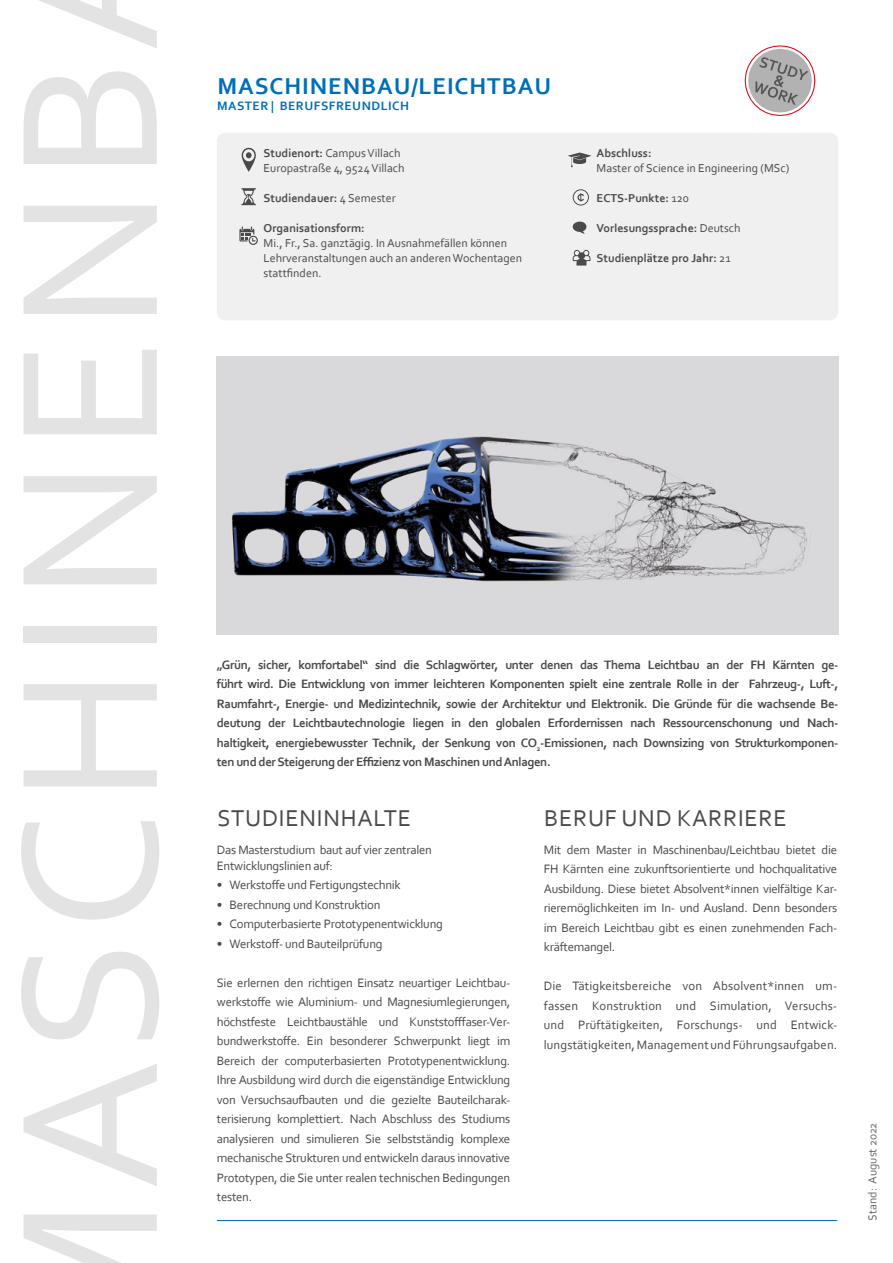
<style>
.page{position:relative;width:893px;height:1263px;background:#fff}
.page>*{position:absolute;margin:0;border:0;box-sizing:border-box;transform-origin:0 0}
.t1{font:204px "Corbel";letter-spacing:.04em;color:#e3e3e3}
.t2{font:24px "Corbel";letter-spacing:.03em;color:#4a4a49}
.t3{font:700 24px "Corbel";letter-spacing:.04em;color:#006eb7}
.t4{font:12.75px/19.5px "Corbel";letter-spacing:-.02em;color:#4a4a49;text-align:justify}
.t5{font:700 12.75px/19.5px "Corbel";letter-spacing:-.03em;color:#4a4a49;text-align:justify}
.t6{font:700 12.75px "Corbel";letter-spacing:.04em;color:#006eb7}
.t7{font:12px/15px "Corbel";color:#4a4a49}
.t8{font:700 12px "Corbel";color:#4a4a49}
.t9{font:12px "Corbel";color:#000}
.s1{font-weight:700}
.s2{font-weight:400}
</style>
<div class="page">
<div style="left:217px;top:133px;width:621px;height:187px;background:#f0f0f0;border-radius:9px"></div>
<hr style="left:217px;top:1220px;width:620px;height:1px;background:#006eb7">
<svg style="left:573px;top:250px;width:17px;height:16px"></svg>
<svg style="left:568px;top:152px;width:23px;height:15px"></svg>
<svg style="left:573px;top:189px;width:16px;height:17px"></svg>
<svg style="left:572px;top:221px;width:15px;height:13px"></svg>
<img style="left:217px;top:356px;width:621px;height:279px">
<svg style="left:241px;top:188px;width:15px;height:17px"></svg>
<svg style="left:242px;top:148px;width:14px;height:24px"></svg>
<svg style="left:239px;top:227px;width:19px;height:18px"></svg>
<svg style="left:744px;top:45px;width:72px;height:71px"></svg>
<h1 class="t1" style="left:-37px;top:1190px;width:1131px;rotate:-90deg">ASCHINENB</h1>
<h2 class="t3" style="left:217px;top:72px;width:335px">MASCHINENBAU/LEICHTBAU</h2>
<p class="t6" style="left:217px;top:98px;width:193px">MASTER | BERUFSFREUNDLICH</p>
<p class="t7" style="left:264px;top:145px;width:142px"><span class="s1">Studienort:</span> Campus Villach<br>Europastraße 4, 9524 Villach</p>
<p class="t8" style="left:264px;top:190px;width:134px">Studiendauer: <span class="s2">4 Semester</span></p>
<p class="t8" style="left:264px;top:220px;width:103px">Organisationsform:</p>
<p class="t7" style="left:264px;top:235px;width:260px">Mi., Fr., Sa. ganztägig. In Ausnahmefällen können<br>Lehrveranstaltungen auch an anderen Wochentagen stattfinden.</p>
<p class="t8" style="left:597px;top:145px;width:56px">Abschluss:</p>
<p class="t7" style="left:597px;top:160px;width:194px">Master of Science in Engineering (MSc)</p>
<p class="t8" style="left:597px;top:190px;width:94px">ECTS-Punkte: <span class="s2">120</span></p>
<p class="t8" style="left:597px;top:220px;width:145px">Vorlesungssprache: <span class="s2">Deutsch</span></p>
<p class="t8" style="left:597px;top:250px;width:136px">Studienplätze pro Jahr: <span class="s2">21</span></p>
<p class="t5" style="left:217px;top:654px;width:623px">„Grün, sicher, komfortabel“ sind die Schlagwörter, unter denen das Thema Leichtbau an der FH Kärnten ge&shy;führt wird. Die Entwicklung von immer leichteren Komponenten spielt eine zentrale Rolle in der Fahrzeug-, Luft-, Raumfahrt-, Energie- und Medizintechnik, sowie der Architektur und Elektronik. Die Gründe für die wachsende Be&shy;deutung der Leichtbautechnologie liegen in den globalen Erfordernissen nach Ressourcenschonung und Nach&shy;haltigkeit, energiebewusster Technik, der Senkung von CO<sub>2</sub>-Emissionen, nach Downsizing von Strukturkomponen&shy;ten und der Steigerung der Effizienz von Maschinen und Anlagen.</p>
<h2 class="t2" style="left:217px;top:803px;width:195px">STUDIENINHALTE</h2>
<p class="t4" style="left:217px;top:841px;width:217px;line-height:16px">Das Masterstudium baut auf vier zentralen<br>Entwicklungslinien auf:</p>
<p class="t4" style="left:217px;top:875px;width:185px">• Werkstoffe und Fertigungstechnik</p>
<p class="t4" style="left:217px;top:894px;width:165px">• Berechnung und Konstruktion</p>
<p class="t4" style="left:217px;top:914px;width:228px">• Computerbasierte Prototypenentwicklung</p>
<p class="t4" style="left:217px;top:933px;width:167px">• Werkstoff- und Bauteilprüfung</p>
<p class="t4" style="left:217px;top:972px;width:295px">Sie erlernen den richtigen Einsatz neuartiger Leichtbau&shy;werkstoffe wie Aluminium- und Magnesiumlegierungen, höchstfeste Leichtbaustähle und Kunststofffaser-Ver&shy;bundwerkstoffe. Ein besonderer Schwerpunkt liegt im Bereich der computerbasierten Prototypenentwicklung.<br>Ihre Ausbildung wird durch die eigenständige Entwicklung von Versuchsaufbauten und die gezielte Bauteilcharak&shy;terisierung komplettiert. Nach Abschluss des Studiums analysieren und simulieren Sie selbstständig komplexe mechanische Strukturen und entwickeln daraus innovative Prototypen, die Sie unter realen technischen Bedingungen testen.</p>
<h2 class="t2" style="left:544px;top:803px;width:244px">BERUF UND KARRIERE</h2>
<p class="t4" style="left:544px;top:839px;width:295px">Mit dem Master in Maschinenbau/Leichtbau bietet die FH Kärnten eine zukunftsorientierte und hochqualitative Ausbildung. Diese bietet Absolvent*innen vielfältige Kar&shy;rieremöglichkeiten im In- und Ausland. Denn besonders im Bereich Leichtbau gibt es einen zunehmenden Fach&shy;kräftemangel.</p>
<p class="t4" style="left:544px;top:976px;width:295px">Die Tätigkeitsbereiche von Absolvent*innen um&shy;fassen Konstruktion und Simulation, Versuchs&shy;und Prüftätigkeiten, Forschungs- und Entwick&shy;lungstätigkeiten, Management und Führungsaufgaben.</p>
<p class="t9" style="left:865px;top:1221px;width:100px;rotate:-90deg">Stand: August 2022</p>
</div>
